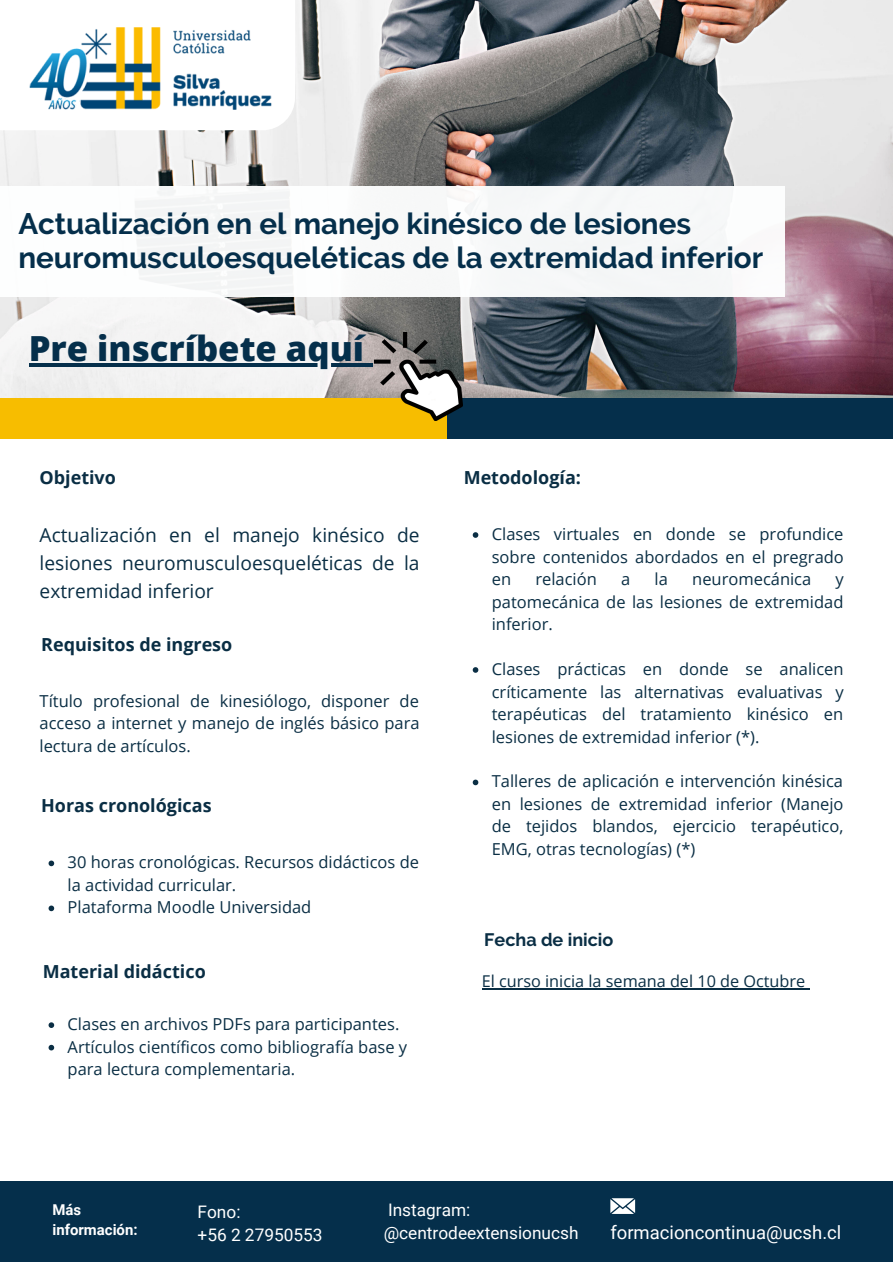
<style>
.page{position:relative;width:893px;height:1264px;background:#fff}
.page>*{position:absolute;margin:0;border:0;box-sizing:border-box;transform-origin:0 0}
.t1{font:800 34.5px "Open Sans";color:#052f4b}
.t2{font:700 29.55px/34px "Raleway";color:#052f4b}
.t3{font:19.2px/28px "Open Sans";color:#0a2e44;text-align:justify}
.t4{font:18.45px "Roboto";color:#fff}
.t5{font:700 18px "Open Sans";color:#0a2e44}
.t6{font:700 18px "Raleway";color:#0a2e44}
.t7{font:17.25px/23.1px "Roboto";color:#fff}
.t8{font:16.5px/22.5px "Open Sans";color:#0a2e44;text-align:justify}
.t9{font:16.2px "Open Sans";color:#0a2e44}
.t10{font:700 14.85px/20.2px "Roboto";color:#fff}
</style>
<div class="page">
<img style="left:0;top:0;width:892px;height:398px">
<div style="left:368px;top:398px;width:524px;height:41px;background:#052f4b"></div>
<div style="left:0;top:398px;width:446px;height:41px;background:#f7bd00"></div>
<svg style="left:0;top:0;width:295px;height:130px"></svg>
<img style="left:28px;top:6px;width:245px;height:124px">
<div style="left:0;top:187px;width:784px;height:110px;background:#f7f8f8"></div>
<div style="left:0;top:1198px;width:892px;height:63px;background:#052f4b"></div>
<div style="left:0;top:1181px;width:892px;height:75px;background:#052f4b"></div>
<svg style="left:610px;top:1198px;width:25px;height:15px"></svg>
<img style="left:374px;top:332px;width:88px;height:88px">
<hr style="left:481px;top:988px;width:324px;height:1px;background:#0a2e44">
<svg style="left:472px;top:532px;width:6px;height:6px"></svg>
<svg style="left:472px;top:667px;width:6px;height:5px"></svg>
<svg style="left:472px;top:779px;width:6px;height:6px"></svg>
<svg style="left:49px;top:860px;width:5px;height:6px"></svg>
<svg style="left:49px;top:905px;width:5px;height:6px"></svg>
<svg style="left:49px;top:1022px;width:5px;height:5px"></svg>
<svg style="left:49px;top:1044px;width:5px;height:6px"></svg>
<hr style="left:29px;top:363px;width:335px;height:3px;background:#052f4b">
<svg style="left:364px;top:363px;width:9px;height:3px"></svg>
<h2 class="t2" style="left:18px;top:207px;width:746px">Actualización en el manejo kinésico de lesiones neuromusculoesqueléticas de la extremidad inferior</h2>
<h1 class="t1" style="left:29px;top:324px;width:337px">Pre inscríbete aquí</h1>
<p class="t5" style="left:40px;top:465px;width:78px">Objetivo</p>
<p class="t3" style="left:40px;top:520px;width:381px">Actualización en el manejo kinésico de lesiones neuromusculoesqueléticas de la extremidad inferior</p>
<p class="t5" style="left:41px;top:631px;width:193px">Requisitos de ingreso</p>
<p class="t8" style="left:40px;top:689px;width:381px">Título profesional de kinesiólogo, disponer de acceso a internet y manejo de inglés básico para lectura de artículos.</p>
<p class="t5" style="left:41px;top:793px;width:172px">Horas cronológicas</p>
<p class="t8" style="left:68px;top:850px;width:353px;text-align:left">30 horas cronológicas. Recursos didácticos de la actividad curricular.<br>Plataforma Moodle Universidad</p>
<p class="t5" style="left:43px;top:958px;width:164px">Material didáctico</p>
<p class="t8" style="left:68px;top:1012px;width:341px;text-align:left">Clases en archivos PDFs para participantes.<br>Artículos científicos como bibliografía base y para lectura complementaria.</p>
<p class="t5" style="left:463px;top:465px;width:119px">Metodología:</p>
<p class="t8" style="left:491px;top:522px;width:353px">Clases virtuales en donde se profundice sobre contenidos abordados en el pregrado en</p>
<p class="t8" style="left:535px;top:567px;width:63px">relación</p>
<p class="t8" style="left:621px;top:567px;width:11px">a</p>
<p class="t8" style="left:654px;top:567px;width:15px">la</p>
<p class="t8" style="left:692px;top:567px;width:120px">neuromecánica</p>
<p class="t8" style="left:491px;top:567px;width:353px;text-indent:344px">y patomecánica de las lesiones de extremidad inferior.</p>
<p class="t8" style="left:491px;top:657px;width:353px">Clases prácticas en donde se analicen críticamente las alternativas evaluativas y terapéuticas del tratamiento kinésico en lesiones de extremidad inferior (*).</p>
<p class="t8" style="left:491px;top:769px;width:353px">Talleres de aplicación e intervención kinésica en lesiones de extremidad inferior (Manejo de tejidos blandos, ejercicio terapéutico, EMG, otras tecnologías) (*)</p>
<p class="t6" style="left:484px;top:928px;width:131px">Fecha de inicio</p>
<p class="t9" style="left:481px;top:969px;width:325px">El curso inicia la semana del 10 de Octubre</p>
<p class="t10" style="left:52px;top:1199px;width:87px">Más información:</p>
<p class="t7" style="left:197px;top:1200px;width:126px">Fono:<br>+56 2 27950553</p>
<p class="t7" style="left:384px;top:1198px;width:196px">Instagram: @centrodeextensionucsh</p>
<p class="t4" style="left:610px;top:1221px;width:232px">formacioncontinua@ucsh.cl</p>
</div>
